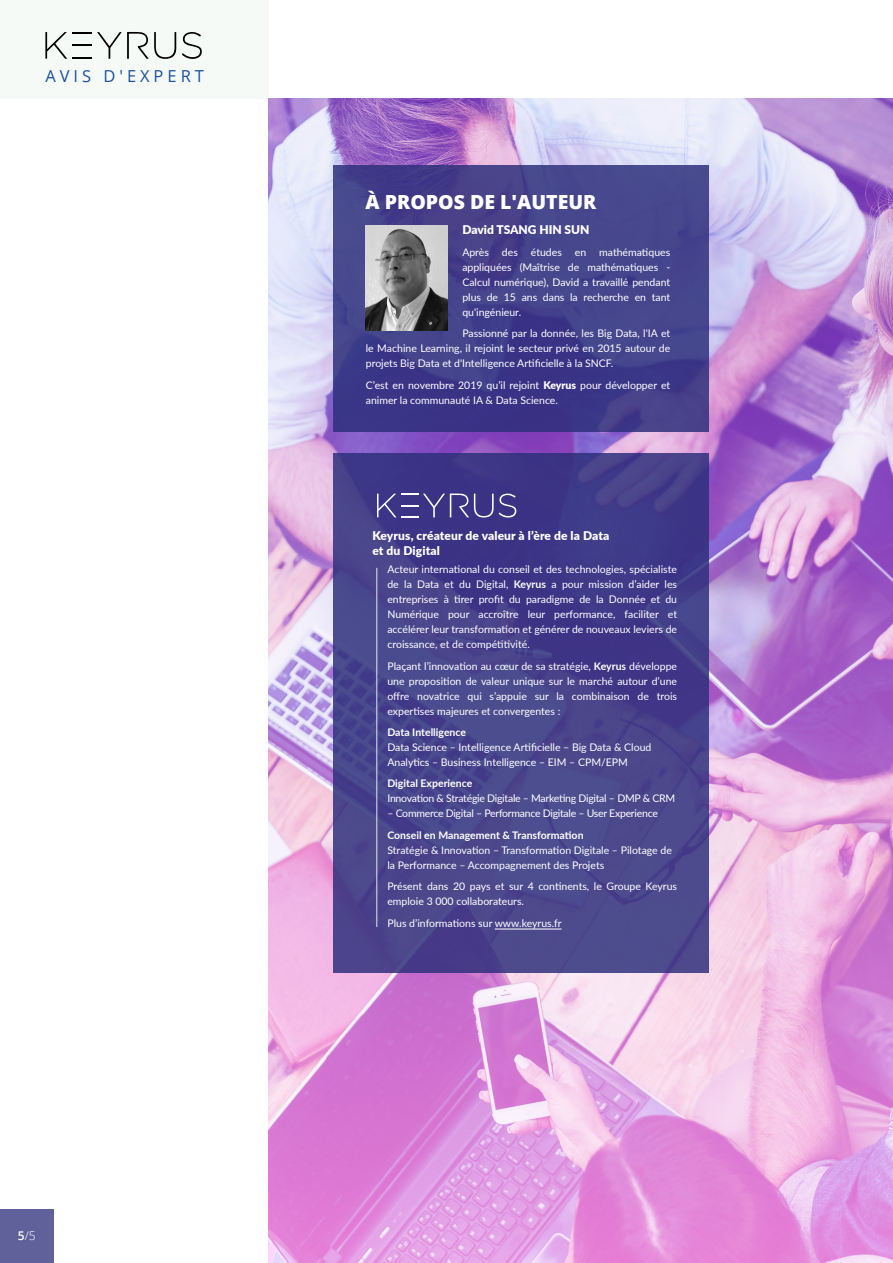
<style>
.page{position:relative;width:893px;height:1263px;background:#fff}
.page>*{position:absolute;margin:0;border:0;box-sizing:border-box;transform-origin:0 0}
.courant{font:800 19.5px "Open Sans";color:#fff}
.sources{font:16.5px "Open Sans";letter-spacing:.24em;color:#1c529e}
.texte_courant{font:900 12px "Lato";letter-spacing:.005em;color:#fff}
.t1{font:300 12px "Open Sans";color:#fff}
.texte_courant-2{font:10.5px/15px "Lato";color:#fff;text-align:justify}
.texte_courant-3{font:10.5px/15px "Lato";letter-spacing:-.025em;color:#fff}
.s1{font-weight:600}
.s2{font-weight:900}
.s3{font-weight:700}
</style>
<div class="page">
<div style="left:0;top:0;width:268px;height:99px;background:#f5faf6"></div>
<svg style="left:45px;top:32px;width:157px;height:27px"></svg>
<img style="left:268px;top:99px;width:625px;height:1164px">
<svg style="left:334px;top:166px;width:375px;height:266px;background:#423f8a"></svg>
<img style="left:365px;top:225px;width:82px;height:106px">
<div style="left:0;top:1209px;width:54px;height:54px;background:#60619b"></div>
<svg style="left:334px;top:453px;width:375px;height:519px;background:#46418a"></svg>
<hr style="left:495px;top:929px;width:67px;height:1px;background:#fff">
<hr style="left:377px;top:568px;width:1px;height:359px;background:#fff">
<svg style="left:377px;top:493px;width:140px;height:27px;background:#575097"></svg>
<p class="sources" style="left:45px;top:64px;width:160px">AVIS D'EXPERT</p>
<p class="t1" style="left:18px;top:1228px;width:19px"><span class="s1">5</span>/5</p>
<p class="courant" style="left:366px;top:187px;width:232px">À PROPOS DE L'AUTEUR</p>
<p class="texte_courant" style="left:462px;top:221px;width:129px">David TSANG HIN SUN</p>
<p class="texte_courant-2" style="left:462px;top:244px;width:209px">Après des études en mathématiques appliquées (Maîtrise de mathématiques - Calcul numérique), David a travaillé pendant plus de 15 ans dans la recherche en tant qu'ingénieur.</p>
<p class="texte_courant-2" style="left:366px;top:325px;width:306px;text-indent:96px">Passionné par la donnée, les Big Data, l'IA et le Machine Learning, il rejoint le secteur privé en 2015 autour de projets Big Data et d'Intelligence Artificielle à la SNCF.</p>
<p class="texte_courant-2" style="left:366px;top:377px;width:306px">C’est en novembre 2019 qu’il rejoint <span class="s2">Keyrus</span> pour développer et animer la communauté IA &amp; Data Science.</p>
<p class="texte_courant" style="left:372px;top:527px;width:238px">Keyrus, créateur de valeur à l’ère de la Data</p>
<p class="texte_courant" style="left:372px;top:542px;width:69px">et du Digital</p>
<p class="texte_courant-2" style="left:387px;top:561px;width:291px">Acteur international du conseil et des technologies, spécialiste de la Data et du Digital, <span class="s3">Keyrus</span> a pour mission d’aider les entreprises à tirer profit du paradigme de la Donnée et du Numérique pour accroître leur performance, faciliter et accélérer leur transformation et générer de nouveaux leviers de croissance, et de compétitivité.</p>
<p class="texte_courant-2" style="left:387px;top:658px;width:291px">Plaçant l’innovation au cœur de sa stratégie, <span class="s3">Keyrus</span> développe une proposition de valeur unique sur le marché autour d’une offre novatrice qui s’appuie sur la combinaison de trois expertises majeures et convergentes :</p>
<p class="texte_courant-2" style="left:387px;top:724px;width:265px;text-align:left"><span class="s3">Data Intelligence<br></span>Data Science – Intelligence Artificielle – Big Data &amp; Cloud<br>Analytics – Business Intelligence – EIM – CPM/EPM</p>
<p class="texte_courant-3" style="left:387px;top:776px;width:289px"><span class="s3">Digital Experience<br></span>Innovation &amp; Stratégie Digitale – Marketing Digital – DMP &amp; CRM</p>
<p class="texte_courant-3" style="left:387px;top:806px;width:272px">– Commerce Digital – Performance Digitale – User Experience</p>
<p class="texte_courant-2" style="left:387px;top:827px;width:286px;text-align:left"><span class="s3">Conseil en Management &amp; Transformation<br></span>Stratégie &amp; Innovation – Transformation Digitale – Pilotage de la Performance – Accompagnement des Projets</p>
<p class="texte_courant-2" style="left:387px;top:878px;width:291px">Présent dans 20 pays et sur 4 continents, le Groupe Keyrus emploie 3 000 collaborateurs.</p>
<p class="texte_courant-2" style="left:387px;top:915px;width:176px">Plus d’informations sur www.keyrus.fr</p>
</div>
